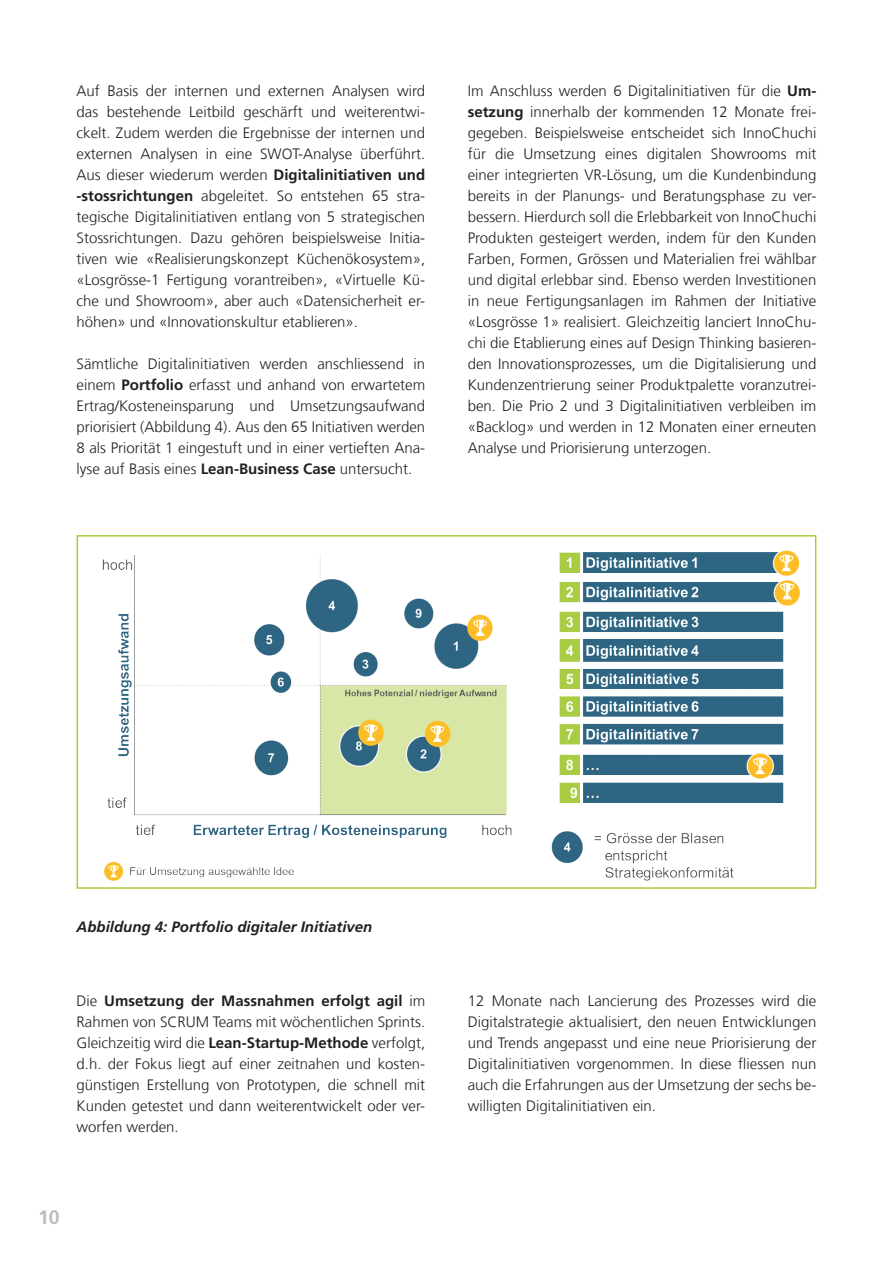
<style>
.page{position:relative;width:893px;height:1263px;background:#fff}
.page>*{position:absolute;margin:0;border:0;box-sizing:border-box;transform-origin:0 0}
.t1{font:700 19.5px "Frutiger";color:#bcbdc0}
.t2{font:300 15px/21px "Frutiger";color:#231f20;text-align:justify}
.t3{font:italic 700 15px "Frutiger";color:#231f20}
.s1{font-weight:700}
</style>
<div class="page">
<hr style="left:892px;top:0;width:1px;height:840px;background:#005f81">
<img style="left:102px;top:550px;width:698px;height:331px">
<div style="left:77px;top:535px;width:739px;height:354px;border:2px solid #a6ce39"></div>
<p class="t2" style="left:77px;top:81px;width:350px">Auf Basis der internen und externen Analysen wird das bestehende Leitbild geschärft und weiterentwi&shy;ckelt. Zudem werden die Ergebnisse der internen und externen Analysen in eine SWOT-Analyse überführt.<br>Aus dieser wiederum werden <span class="s1">Digitalinitiativen und -stossrichtungen</span> abgeleitet. So entstehen 65 stra&shy;tegische Digitalinitiativen entlang von 5 strategischen Stossrichtungen. Dazu gehören beispielsweise Initia&shy;tiven wie «Realisierungskonzept Küchenökosystem», «Losgrösse-1 Fertigung vorantreiben», «Virtuelle Kü&shy;che und Showroom», aber auch «Datensicherheit er&shy;höhen» und «Innovationskultur etablieren».</p>
<p class="t2" style="left:77px;top:354px;width:350px">Sämtliche Digitalinitiativen werden anschliessend in einem <span class="s1">Portfolio</span> erfasst und anhand von erwartetem Ertrag/Kosteneinsparung und Umsetzungsaufwand priorisiert (Abbildung 4). Aus den 65 Initiativen werden 8 als Priorität 1 eingestuft und in einer vertieften Ana&shy;lyse auf Basis eines <span class="s1">Lean-Business Case</span> untersucht.</p>
<p class="t2" style="left:468px;top:81px;width:350px">Im Anschluss werden 6 Digitalinitiativen für die <span class="s1">Um&shy;setzung</span> innerhalb der kommenden 12 Monate frei&shy;gegeben. Beispielsweise entscheidet sich InnoChuchi für die Umsetzung eines digitalen Showrooms mit einer integrierten VR-Lösung, um die Kundenbindung bereits in der Planungs- und Beratungsphase zu ver&shy;bessern. Hierdurch soll die Erlebbarkeit von InnoChuchi Produkten gesteigert werden, indem für den Kunden Farben, Formen, Grössen und Materialien frei wählbar und digital erlebbar sind. Ebenso werden Investitionen in neue Fertigungsanlagen im Rahmen der Initiative «Losgrösse 1» realisiert. Gleichzeitig lanciert InnoChu&shy;chi die Etablierung eines auf Design Thinking basieren&shy;den Innovationsprozesses, um die Digitalisierung und Kundenzentrierung seiner Produktpalette voranzutrei&shy;ben. Die Prio 2 und 3 Digitalinitiativen verbleiben im «Backlog» und werden in 12 Monaten einer erneuten Analyse und Priorisierung unterzogen.</p>
<p class="t3" style="left:77px;top:918px;width:297px">Abbildung 4: Portfolio digitaler Initiativen</p>
<p class="t2" style="left:77px;top:991px;width:350px">Die <span class="s1">Umsetzung der Massnahmen erfolgt agil</span> im Rahmen von SCRUM Teams mit wöchentlichen Sprints.<br>Gleichzeitig wird die <span class="s1">Lean-Startup-Methode</span> verfolgt, d.h. der Fokus liegt auf einer zeitnahen und kosten&shy;günstigen Erstellung von Prototypen, die schnell mit Kunden getestet und dann weiterentwickelt oder ver&shy;worfen werden.</p>
<p class="t2" style="left:468px;top:991px;width:350px">12 Monate nach Lancierung des Prozesses wird die Digitalstrategie aktualisiert, den neuen Entwicklungen und Trends angepasst und eine neue Priorisierung der Digitalinitiativen vorgenommen. In diese fliessen nun auch die Erfahrungen aus der Umsetzung der sechs be&shy;willigten Digitalinitiativen ein.</p>
<h1 class="t1" style="left:38px;top:1205px;width:23px">10</h1>
</div>
